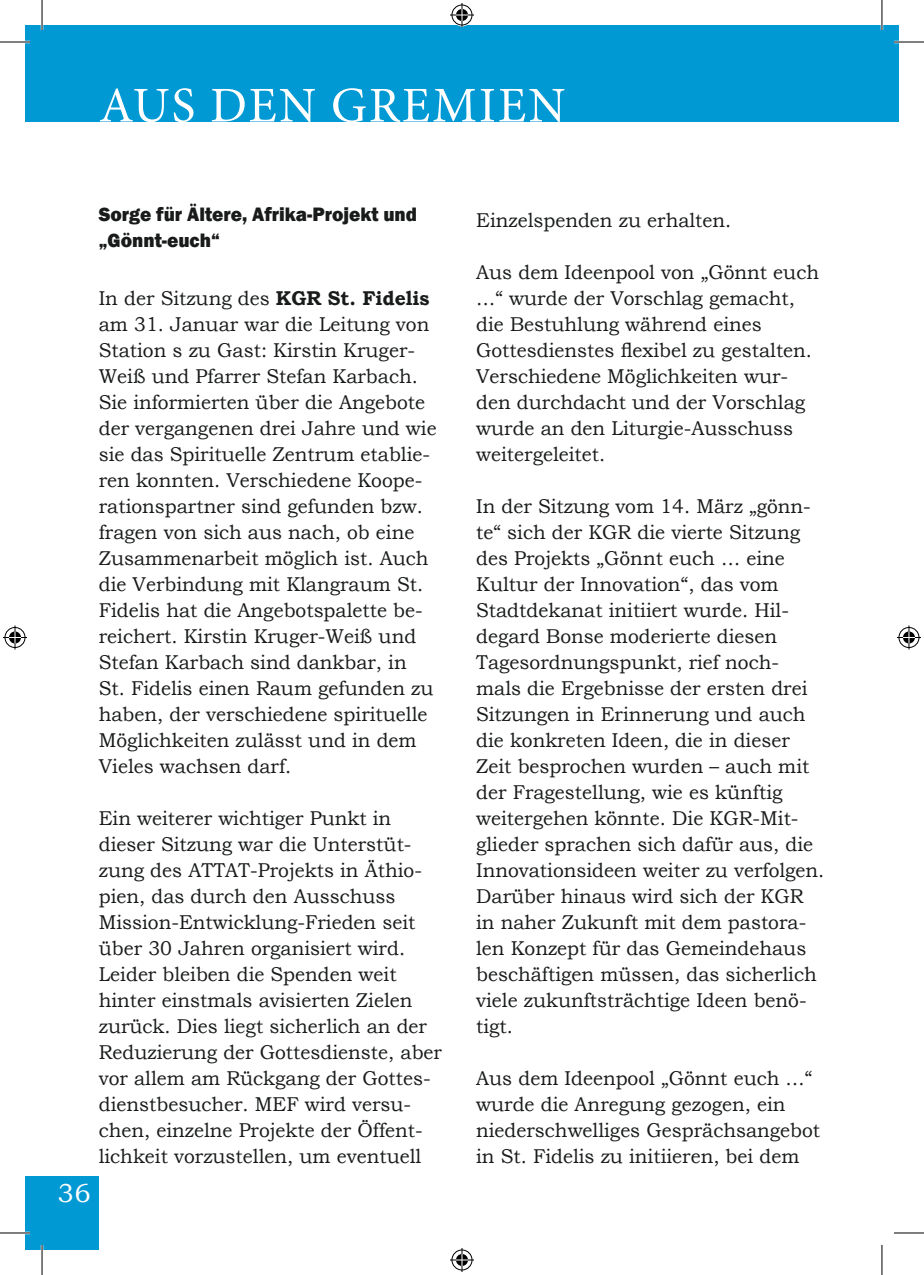
<style>
.page{position:relative;width:924px;height:1275px;background:#fff}
.page>*{position:absolute;margin:0;border:0;box-sizing:border-box;transform-origin:0 0}
.t1{font:50px "Minion Pro";letter-spacing:.04em;color:#fff}
.t2{font:26px "Bookman Old Style";color:#fff}
.Fließtext_fett{font:20px/26px "Bookman Old Style";color:#191b1b;scale:.96 1}
.Zwischenüberschrift{font:800 20px/26px "Franklin Gothic";color:#191b1b;scale:.96 1}
.s1{font-weight:700}
</style>
<div class="page">
<div style="left:25px;top:1176px;width:74px;height:74px;background:#0099d4"></div>
<div style="left:25px;top:25px;width:856px;height:96px;background:#0099d4"></div>
<div style="left:881px;top:25px;width:17px;height:96px;background:#0099d4"></div>
<hr style="left:0;top:41px;width:30px;height:2px;background:#fff">
<hr style="left:893px;top:41px;width:30px;height:2px;background:#fff">
<hr style="left:0;top:1231px;width:30px;height:3px;background:#fff">
<hr style="left:41px;top:0;width:2px;height:30px;background:#fff">
<hr style="left:41px;top:1245px;width:2px;height:30px;background:#fff">
<hr style="left:880px;top:0;width:2px;height:30px;background:#fff">
<hr style="left:0;top:42px;width:30px;height:1px;background:#000">
<hr style="left:893px;top:42px;width:30px;height:1px;background:#000">
<hr style="left:0;top:1232px;width:30px;height:1px;background:#000">
<hr style="left:893px;top:1232px;width:30px;height:1px;background:#000">
<hr style="left:42px;top:0;width:1px;height:30px;background:#000">
<hr style="left:42px;top:1245px;width:1px;height:30px;background:#000">
<hr style="left:881px;top:0;width:1px;height:30px;background:#000">
<hr style="left:881px;top:1245px;width:1px;height:30px;background:#000">
<svg style="left:450px;top:3px;width:24px;height:24px"></svg>
<svg style="left:450px;top:1248px;width:24px;height:24px"></svg>
<svg style="left:3px;top:625px;width:24px;height:24px"></svg>
<svg style="left:897px;top:625px;width:23px;height:24px"></svg>
<h1 class="t1" style="left:99px;top:72px;width:468px">AUS DEN GREMIEN</h1>
<p class="Zwischenüberschrift" style="left:99px;top:201px;width:333px">Sorge für Ältere, Afrika-Projekt und „Gönnt-euch“</p>
<h2 class="t2" style="left:58px;top:1176px;width:34px">36</h2>
<p class="Fließtext_fett" style="left:99px;top:285px;width:353px">In der Sitzung des <span class="s1">KGR St. Fidelis </span>am 31. Januar war die Leitung von Station s zu Gast: Kirstin Kruger-Weiß und Pfarrer Stefan Karbach.<br>Sie informierten über die Angebote der vergangenen drei Jahre und wie sie das Spirituelle Zentrum etablie&shy;ren konnten. Verschiedene Koope&shy;rationspartner sind gefunden bzw. fragen von sich aus nach, ob eine Zusammenarbeit möglich ist. Auch die Verbindung mit Klangraum St.<br>Fidelis hat die Angebotspalette be&shy;reichert. Kirstin Kruger-Weiß und Stefan Karbach sind dankbar, in St. Fidelis einen Raum gefunden zu haben, der verschiedene spirituelle Möglichkeiten zulässt und in dem Vieles wachsen darf.</p>
<p class="Fließtext_fett" style="left:99px;top:805px;width:306px">Ein weiterer wichtiger Punkt in</p>
<p class="Fließtext_fett" style="left:99px;top:831px;width:338px">dieser Sitzung war die Unterstüt&shy;zung des ATTAT-Projekts in Äthio&shy;pien, das durch den Ausschuss Mission-Entwicklung-Frieden seit über 30 Jahren organisiert wird.</p>
<p class="Fließtext_fett" style="left:99px;top:961px;width:359px">Leider bleiben die Spenden weit hinter einstmals avisierten Zielen zurück. Dies liegt sicherlich an der Reduzierung der Gottesdienste, aber vor allem am Rückgang der Gottes&shy;dienstbesucher. MEF wird versu&shy;chen, einzelne Projekte der Öffent&shy;lichkeit vorzustellen, um eventuell</p>
<p class="Fließtext_fett" style="left:476px;top:207px;width:267px">Einzelspenden zu erhalten.</p>
<p class="Fließtext_fett" style="left:476px;top:259px;width:358px">Aus dem Ideenpool von „Gönnt euch …“ wurde der Vorschlag gemacht, die Bestuhlung während eines<br>Gottesdienstes flexibel zu gestalten.<br>Verschiedene Möglichkeiten wur&shy;den durchdacht und der Vorschlag wurde an den Liturgie-Ausschuss weitergeleitet.</p>
<p class="Fließtext_fett" style="left:476px;top:493px;width:364px">In der Sitzung vom 14. März „gönn&shy;te“ sich der KGR die vierte Sitzung des Projekts „Gönnt euch … eine<br>Kultur der Innovation“, das vom<br>Stadtdekanat initiiert wurde. Hil&shy;degard Bonse moderierte diesen<br>Tagesordnungspunkt, rief noch&shy;mals die Ergebnisse der ersten drei<br>Sitzungen in Erinnerung und auch die konkreten Ideen, die in dieser<br>Zeit besprochen wurden – auch mit der Fragestellung, wie es künftig weitergehen könnte. Die KGR-Mit&shy;glieder sprachen sich dafür aus, die<br>Innovationsideen weiter zu verfolgen.<br>Darüber hinaus wird sich der KGR in naher Zukunft mit dem pastora&shy;len Konzept für das Gemeindehaus beschäftigen müssen, das sicherlich viele zukunftsträchtige Ideen benö&shy;tigt.</p>
<p class="Fließtext_fett" style="left:476px;top:1065px;width:360px">Aus dem Ideenpool „Gönnt euch …“ wurde die Anregung gezogen, ein niederschwelliges Gesprächsangebot in St. Fidelis zu initiieren, bei dem</p>
</div>
